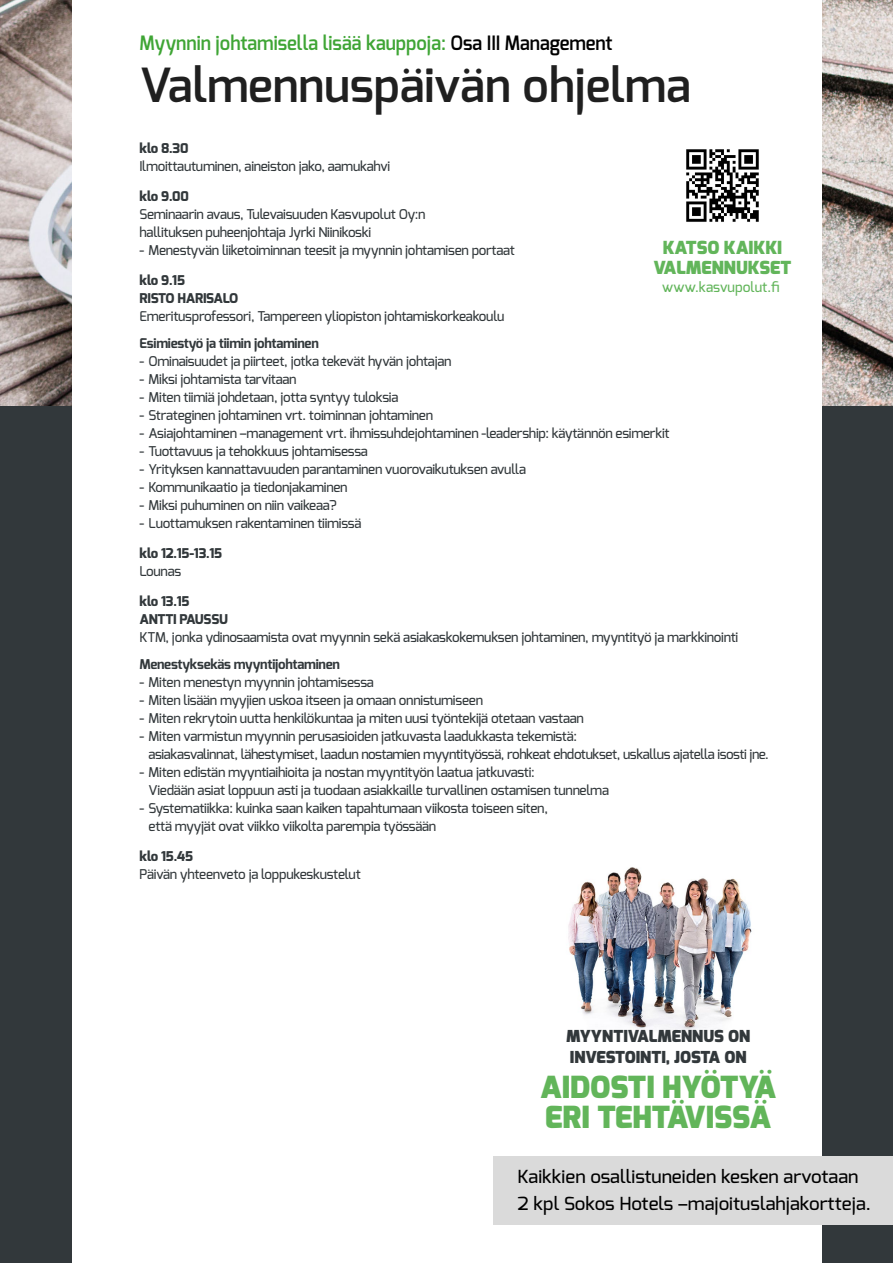
<style>
.page{position:relative;width:893px;height:1263px;background:#fff}
.page>*{position:absolute;margin:0;border:0;box-sizing:border-box;transform-origin:0 0}
.t1{font:600 47.1px "Exo";color:#000}
.t2{font:900 30.45px/30.5px "Exo";color:#62b55a}
.t3{font:600 19.8px "Exo";color:#3fa535;scale:.94 1}
.t4{font:500 18px/27px "Exo";color:#000;scale:1.05 1}
.t5{font:900 18px/19.8px "Exo";color:#62b55a;text-align:center}
.t6{font:900 16.5px/21px "Exo";color:#32383b}
.t7{font:500 13.8px "Exo";color:#62b55a}
.t8{font:500 13.5px/18px "Exo";letter-spacing:-.02em;color:#32383b}
.t9{font:800 13.5px/18px "Exo";letter-spacing:-.02em;color:#32383b}
.t10{font:700 13.5px "Exo";letter-spacing:-.02em;color:#32383b}
.s1{color:#000}
</style>
<div class="page">
<img style="left:0;top:0;width:1px;height:407px">
<img style="left:1px;top:1px;width:892px;height:406px">
<div style="left:0;top:407px;width:893px;height:856px;background:#32383b"></div>
<div style="left:72px;top:0;width:749px;height:1263px;background:#fff"></div>
<img style="left:568px;top:867px;width:184px;height:163px">
<div style="left:493px;top:1156px;width:400px;height:69px;background:#dadada"></div>
<img style="left:686px;top:149px;width:73px;height:73px">
<h3 class="t3" style="left:140px;top:30px;width:505px">Myynnin johtamisella lisää kauppoja: <span class="s1">Osa III Management</span></h3>
<h1 class="t1" style="left:140px;top:55px;width:553px">Valmennuspäivän ohjelma</h1>
<p class="t9" style="left:140px;top:140px;width:50px">klo 8.30</p>
<p class="t8" style="left:140px;top:157px;width:252px">Ilmoittautuminen, aineiston jako, aamukahvi</p>
<p class="t9" style="left:140px;top:188px;width:51px">klo 9.00</p>
<p class="t8" style="left:140px;top:205px;width:288px">Seminaarin avaus, Tulevaisuuden Kasvupolut Oy:n hallituksen puheenjohtaja Jyrki Niinikoski</p>
<p class="t8" style="left:140px;top:241px;width:377px">- Menestyvän liiketoiminnan teesit ja myynnin johtamisen portaat</p>
<p class="t9" style="left:140px;top:272px;width:100px">klo 9.15<br>RISTO HARISALO</p>
<p class="t8" style="left:140px;top:307px;width:366px">Emeritusprofessori, Tampereen yliopiston johtamiskorkeakoulu</p>
<p class="t10" style="left:140px;top:335px;width:181px">Esimiestyö ja tiimin johtaminen</p>
<p class="t8" style="left:140px;top:352px;width:313px">- Ominaisuudet ja piirteet, jotka tekevät hyvän johtajan</p>
<p class="t8" style="left:140px;top:370px;width:159px">- Miksi johtamista tarvitaan</p>
<p class="t8" style="left:140px;top:388px;width:260px">- Miten tiimiä johdetaan, jotta syntyy tuloksia</p>
<p class="t8" style="left:140px;top:406px;width:295px">- Strateginen johtaminen vrt. toiminnan johtaminen</p>
<p class="t8" style="left:140px;top:424px;width:532px">- Asiajohtaminen –management vrt. ihmissuhdejohtaminen -leadership: käytännön esimerkit</p>
<p class="t8" style="left:140px;top:442px;width:230px">- Tuottavuus ja tehokkuus johtamisessa</p>
<p class="t8" style="left:140px;top:460px;width:388px">- Yrityksen kannattavuuden parantaminen vuorovaikutuksen avulla</p>
<p class="t8" style="left:140px;top:478px;width:209px">- Kommunikaatio ja tiedonjakaminen</p>
<p class="t8" style="left:140px;top:496px;width:199px">- Miksi puhuminen on niin vaikeaa?</p>
<p class="t8" style="left:140px;top:514px;width:223px">- Luottamuksen rakentaminen tiimissä</p>
<p class="t9" style="left:140px;top:544px;width:84px">klo 12.15-13.15</p>
<p class="t8" style="left:140px;top:562px;width:43px">Lounas</p>
<p class="t9" style="left:140px;top:592px;width:90px">klo 13.15<br>ANTTI PAUSSU</p>
<p class="t8" style="left:140px;top:628px;width:600px">KTM, jonka ydinosaamista ovat myynnin sekä asiakaskokemuksen johtaminen, myyntityö ja markkinointi</p>
<p class="t10" style="left:140px;top:656px;width:202px">Menestyksekäs myyntijohtaminen</p>
<p class="t8" style="left:140px;top:673px;width:236px">- Miten menestyn myynnin johtamisessa</p>
<p class="t8" style="left:140px;top:691px;width:345px">- Miten lisään myyjien uskoa itseen ja omaan onnistumiseen</p>
<p class="t8" style="left:140px;top:709px;width:446px">- Miten rekrytoin uutta henkilökuntaa ja miten uusi työntekijä otetaan vastaan</p>
<p class="t8" style="left:149px;top:727px;width:622px;text-indent:-9px">- Miten varmistun myynnin perusasioiden jatkuvasta laadukkasta tekemistä:<br>asiakasvalinnat, lähestymiset, laadun nostamien myyntityössä, rohkeat ehdotukset, uskallus ajatella isosti jne.</p>
<p class="t8" style="left:149px;top:763px;width:462px;text-indent:-9px">- Miten edistän myyntiaihioita ja nostan myyntityön laatua jatkuvasti:<br>Viedään asiat loppuun asti ja tuodaan asiakkaille turvallinen ostamisen tunnelma</p>
<p class="t8" style="left:149px;top:799px;width:401px;text-indent:-9px">- Systematiikka: kuinka saan kaiken tapahtumaan viikosta toiseen siten, että myyjät ovat viikko viikolta parempia työssään</p>
<p class="t9" style="left:140px;top:847px;width:55px">klo 15.45</p>
<p class="t8" style="left:140px;top:865px;width:223px">Päivän yhteenveto ja loppukeskustelut</p>
<h3 class="t5" style="left:653px;top:238px;width:139px">KATSO KAIKKI<br>VALMENNUKSET</h3>
<p class="t7" style="left:662px;top:278px;width:119px">www.kasvupolut.fi</p>
<p class="t6" style="left:566px;top:1026px;width:186px">MYYNTIVALMENNUS ON<br>INVESTOINTI, JOSTA ON</p>
<h2 class="t2" style="left:540px;top:1072px;width:238px">AIDOSTI HYÖTYÄ<br>ERI TEHTÄVISSÄ</h2>
<h3 class="t4" style="left:518px;top:1163px;width:338px">Kaikkien osallistuneiden kesken arvotaan<br>2 kpl Sokos Hotels –majoituslahjakortteja.</h3>
</div>
